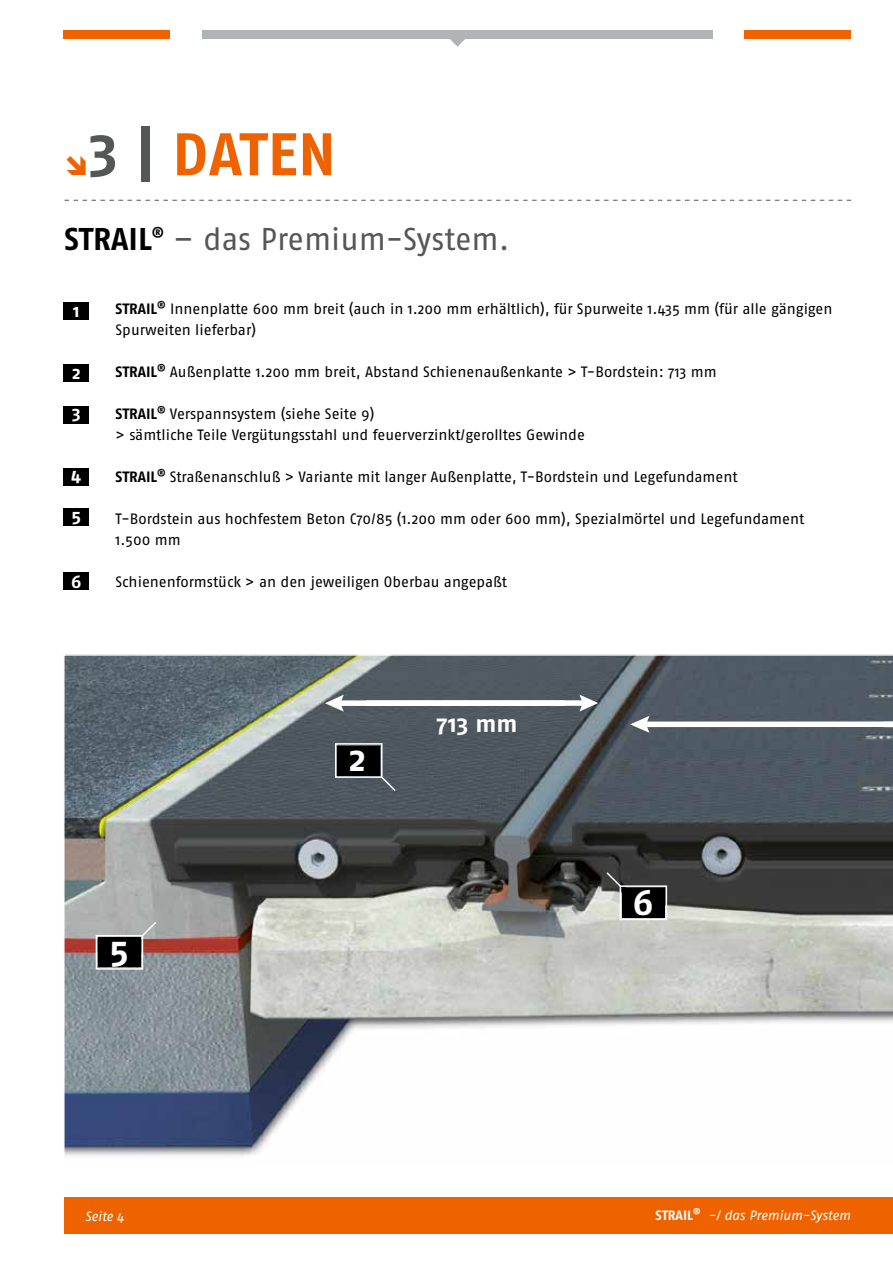
<style>
.page{position:relative;width:893px;height:1263px;background:#fff}
.page>*{position:absolute;margin:0;border:0;box-sizing:border-box;transform-origin:0 0}
.t1{font:700 60px "Fago Pro";letter-spacing:.01em;color:#ee6300}
.t2{font:700 36px "Fago Pro";color:#fff}
.t3{font:31.5px "Fago Pro";letter-spacing:-.005em;color:#555756}
.t4{font:700 24px "Fago Pro";color:#fff}
.t5{font:700 18px "Fago Pro";color:#fff}
.t6{font:15px/21px "Fago Pro";letter-spacing:-.005em;color:#000}
.t7{font:italic 13.5px "Fago Pro";letter-spacing:-.005em;color:#fff}
.t8{font:700 13.5px "Fago Pro";color:#fff}
.s1{color:#555756}
.s2{font-weight:700;color:#000}
.s3{font-weight:700}
</style>
<div class="page">
<div style="left:64px;top:1197px;width:829px;height:36px;background:#ee6300"></div>
<svg style="left:449px;top:38px;width:17px;height:9px"></svg>
<div style="left:64px;top:30px;width:106px;height:8px;background:#ee6300"></div>
<div style="left:202px;top:30px;width:511px;height:8px;background:#b1b4b4"></div>
<div style="left:744px;top:30px;width:106px;height:8px;background:#ee6300"></div>
<svg style="left:63px;top:654px;width:830px;height:502px"></svg>
<div style="left:337px;top:746px;width:43px;height:29px;background:#000"></div>
<div style="left:335px;top:743px;width:47px;height:35px;border:2px solid #fff"></div>
<svg style="left:379px;top:775px;width:18px;height:18px"></svg>
<div style="left:622px;top:888px;width:43px;height:30px;background:#000"></div>
<div style="left:620px;top:885px;width:47px;height:35px;border:2px solid #fff"></div>
<svg style="left:605px;top:871px;width:18px;height:17px"></svg>
<div style="left:98px;top:937px;width:43px;height:30px;background:#000"></div>
<div style="left:96px;top:935px;width:47px;height:35px;border:2px solid #fff"></div>
<svg style="left:140px;top:920px;width:18px;height:18px"></svg>
<svg style="left:65px;top:200px;width:786px;height:1px"></svg>
<svg style="left:325px;top:694px;width:273px;height:18px"></svg>
<svg style="left:630px;top:716px;width:263px;height:17px"></svg>
<div style="left:883px;top:722px;width:10px;height:5px;background:#fff"></div>
<div style="left:64px;top:302px;width:25px;height:18px;background:#000"></div>
<div style="left:64px;top:364px;width:25px;height:18px;background:#000"></div>
<div style="left:64px;top:406px;width:25px;height:18px;background:#000"></div>
<div style="left:64px;top:468px;width:25px;height:18px;background:#000"></div>
<div style="left:64px;top:508px;width:25px;height:18px;background:#000"></div>
<div style="left:64px;top:572px;width:25px;height:18px;background:#000"></div>
<h1 class="t1" style="left:88px;top:118px;width:249px"><span class="s1">3 |</span> DATEN</h1>
<h3 class="t3" style="left:65px;top:220px;width:447px"><span class="s2">STRAIL</span><sup>®</sup> – das Premium-System.</h3>
<p class="t5" style="left:73px;top:299px;width:8px">1</p>
<p class="t5" style="left:72px;top:361px;width:10px">2</p>
<p class="t5" style="left:72px;top:402px;width:10px">3</p>
<p class="t5" style="left:71px;top:464px;width:12px">4</p>
<p class="t5" style="left:72px;top:505px;width:11px">5</p>
<p class="t5" style="left:71px;top:570px;width:12px">6</p>
<p class="t6" style="left:116px;top:298px;width:718px"><span class="s3">STRAIL</span><sup>®</sup> Innenplatte 600 mm breit (auch in 1.200 mm erhältlich), für Spurweite 1.435 mm (für alle gängigen<br>Spurweiten lieferbar)</p>
<p class="t6" style="left:116px;top:361px;width:603px"><span class="s3">STRAIL</span><sup>®</sup> Außenplatte 1.200 mm breit, Abstand Schienenaußenkante &gt; T-Bordstein: 713 mm</p>
<p class="t6" style="left:116px;top:403px;width:471px"><span class="s3">STRAIL</span><sup>®</sup> Verspannsystem (siehe Seite 9)<br>&gt; sämtliche Teile Vergütungsstahl und feuerverzinkt/gerolltes Gewinde</p>
<p class="t6" style="left:116px;top:466px;width:624px"><span class="s3">STRAIL</span><sup>®</sup> Straßenanschluß &gt; Variante mit langer Außenplatte, T-Bordstein und Legefundament</p>
<p class="t6" style="left:116px;top:508px;width:690px">T-Bordstein aus hochfestem Beton C70/85 (1.200 mm oder 600 mm), Spezialmörtel und Legefundament<br>1.500 mm</p>
<p class="t6" style="left:116px;top:571px;width:393px">Schienenformstück &gt; an den jeweiligen Oberbau angepaßt</p>
<h2 class="t2" style="left:109px;top:927px;width:21px">5</h2>
<h2 class="t2" style="left:349px;top:736px;width:19px">2</h2>
<h3 class="t4" style="left:437px;top:710px;width:82px">713 mm</h3>
<h2 class="t2" style="left:633px;top:881px;width:22px">6</h2>
<p class="t8" style="left:656px;top:1207px;width:46px">STRAIL<sup>®</sup></p>
<p class="t7" style="left:85px;top:1208px;width:41px">Seite 4</p>
<p class="t7" style="left:708px;top:1207px;width:144px">-/ das Premium-System</p>
</div>
